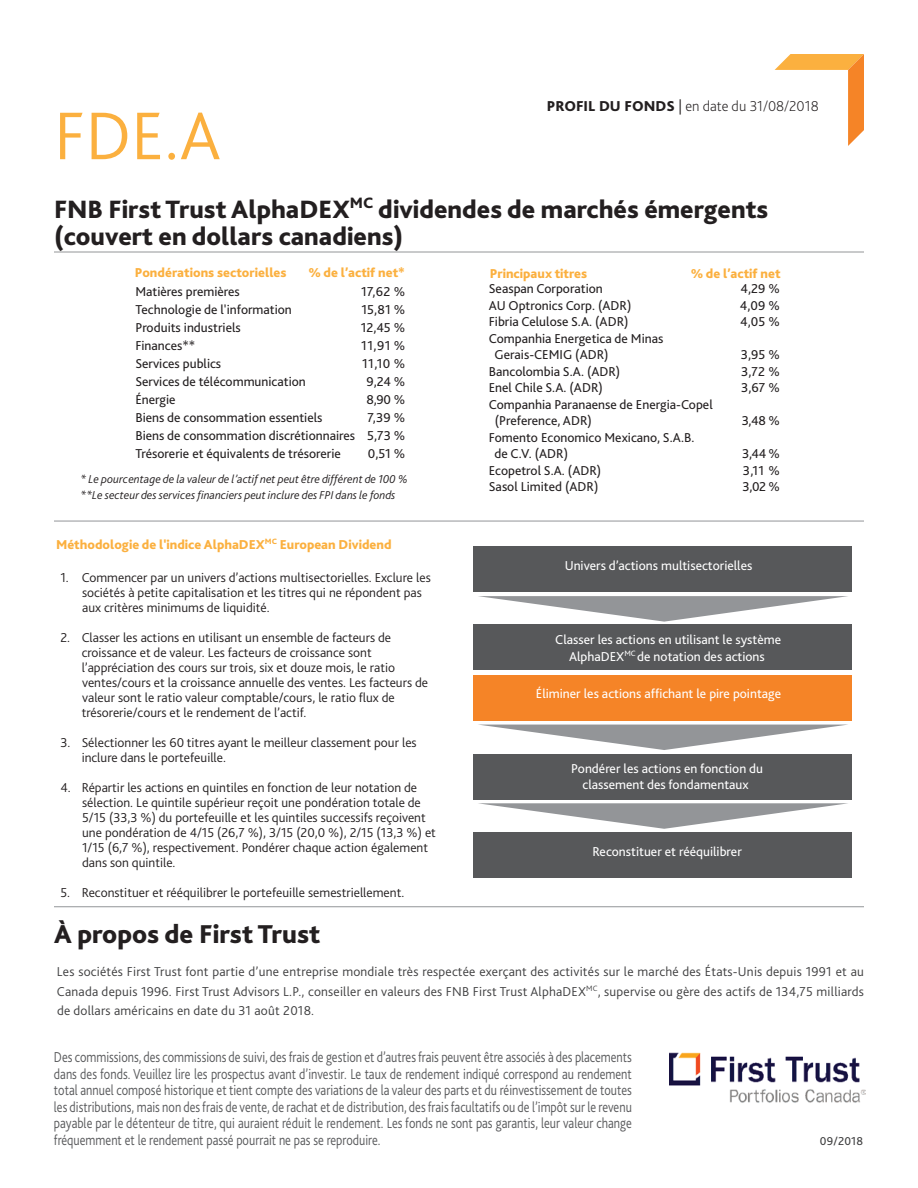
<style>
.page{position:relative;width:918px;height:1188px;background:#fff}
.page>*{position:absolute;margin:0;border:0;box-sizing:border-box;transform-origin:0 0}
.t1{font:300 70.5px "Bliss 2";color:#fbb03f}
.t2{font:800 27px "Bliss 2";color:#231f20}
.t3{font:800 26.25px/27px "Bliss 2";color:#231f20}
.t4{font:300 15px/16.5px "Bliss 2";color:#57585a;text-align:justify;scale:.83 1}
.t5{font:200 15px "Bliss 2";color:#231f20}
.t6{font:300 13.5px/15px "Bliss 2";color:#231f20}
.t7{font:13.5px/16.5px "Bliss 2";color:#231f20}
.t8{font:300 13.5px/19.5px "Bliss 2";letter-spacing:.015em;color:#3e3e3f;text-align:justify}
.t9{font:13.5px/16.5px "Bliss 2";color:#fff;text-align:center}
.t10{font:800 13.5px "Bliss 2";color:#fbb03f}
.t11{font:italic 300 12px/16.4px "Bliss 2";color:#231f20}
.t12{font:12px "Bliss 2";letter-spacing:.015em;color:#3e3e3f}
.s1{font-weight:800}
.s2{font-weight:300}
</style>
<div class="page">
<hr style="left:54px;top:252px;width:810px;height:1px;background:#939598">
<svg style="left:775px;top:54px;width:89px;height:92px"></svg>
<hr style="left:54px;top:906px;width:810px;height:1px;background:#939598">
<img style="left:670px;top:1052px;width:195px;height:51px">
<hr style="left:54px;top:521px;width:810px;height:1px;background:#939598">
<svg style="left:482px;top:725px;width:363px;height:25px"></svg>
<div style="left:473px;top:675px;width:379px;height:46px;background:#f58427"></div>
<svg style="left:478px;top:596px;width:370px;height:26px"></svg>
<div style="left:473px;top:547px;width:379px;height:45px;background:#57585a"></div>
<div style="left:473px;top:625px;width:379px;height:45px;background:#57585a"></div>
<svg style="left:478px;top:803px;width:370px;height:26px"></svg>
<div style="left:473px;top:754px;width:379px;height:45px;background:#57585a"></div>
<div style="left:473px;top:833px;width:379px;height:45px;background:#57585a"></div>
<h1 class="t1" style="left:54px;top:109px;width:168px">FDE.A</h1>
<p class="t5" style="left:547px;top:100px;width:274px"><span class="s1">PROFIL DU FONDS</span> <span class="s2">|</span> en date du 31/08/2018</p>
<h3 class="t3" style="left:54px;top:198px;width:716px">FNB First Trust AlphaDEX<sup>MC</sup> dividendes de marchés émergents (couvert en dollars canadiens)</h3>
<p class="t10" style="left:135px;top:267px;width:153px">Pondérations sectorielles</p>
<p class="t10" style="left:308px;top:267px;width:98px">% de l’actif net*</p>
<p class="t7" style="left:135px;top:285px;width:106px">Matières premières</p>
<p class="t7" style="left:361px;top:285px;width:46px">17,62 %</p>
<p class="t7" style="left:135px;top:303px;width:158px">Technologie de l'information</p>
<p class="t7" style="left:361px;top:303px;width:45px">15,81 %</p>
<p class="t7" style="left:135px;top:321px;width:107px">Produits industriels</p>
<p class="t7" style="left:361px;top:321px;width:46px">12,45 %</p>
<p class="t7" style="left:135px;top:339px;width:61px">Finances**</p>
<p class="t7" style="left:361px;top:339px;width:46px">11,91 %</p>
<p class="t7" style="left:135px;top:357px;width:87px">Services publics</p>
<p class="t7" style="left:362px;top:357px;width:45px">11,10 %</p>
<p class="t7" style="left:135px;top:375px;width:172px">Services de télécommunication</p>
<p class="t7" style="left:367px;top:375px;width:40px">9,24 %</p>
<p class="t7" style="left:135px;top:393px;width:42px">Énergie</p>
<p class="t7" style="left:366px;top:393px;width:40px">8,90 %</p>
<p class="t7" style="left:135px;top:411px;width:189px">Biens de consommation essentiels</p>
<p class="t7" style="left:135px;top:410px;width:271px;line-height:18px;text-align:justify;text-indent:232px">7,39 % Biens de consommation discrétionnaires 5,73 % Trésorerie et équivalents de trésorerie</p>
<p class="t7" style="left:368px;top:447px;width:39px">0,51 %</p>
<p class="t11" style="left:81px;top:472px;width:329px">* Le pourcentage de la valeur de l’actif net peut être différent de 100 % **Le secteur des services financiers peut inclure des FPI dans le fonds</p>
<p class="t10" style="left:56px;top:539px;width:337px">Méthodologie de l'indice AlphaDEX<sup>MC</sup> European Dividend</p>
<p class="t6" style="left:82px;top:572px;width:350px;text-indent:-22px">1. Commencer par un univers d’actions multisectorielles. Exclure les sociétés à petite capitalisation et les titres qui ne répondent pas aux critères minimums de liquidité.</p>
<p class="t6" style="left:82px;top:632px;width:348px;text-indent:-21px">2. Classer les actions en utilisant un ensemble de facteurs de croissance et de valeur. Les facteurs de croissance sont l’appréciation des cours sur trois, six et douze mois, le ratio ventes/cours et la croissance annuelle des ventes. Les facteurs de valeur sont le ratio valeur comptable/cours, le ratio flux de trésorerie/cours et le rendement de l’actif.</p>
<p class="t6" style="left:82px;top:737px;width:337px;text-indent:-21px">3. Sélectionner les 60 titres ayant le meilleur classement pour les inclure dans le portefeuille.</p>
<p class="t6" style="left:82px;top:782px;width:355px;text-indent:-22px">4. Répartir les actions en quintiles en fonction de leur notation de sélection. Le quintile supérieur reçoit une pondération totale de 5/15 (33,3 %) du portefeuille et les quintiles successifs reçoivent une pondération de 4/15 (26,7 %), 3/15 (20,0 %), 2/15 (13,3 %) et 1/15 (6,7 %), respectivement. Pondérer chaque action également dans son quintile.</p>
<p class="t6" style="left:60px;top:887px;width:346px">5. Reconstituer et rééquilibrer le portefeuille semestriellement.</p>
<p class="t10" style="left:490px;top:268px;width:99px">Principaux titres</p>
<p class="t10" style="left:691px;top:268px;width:91px">% de l’actif net</p>
<p class="t7" style="left:489px;top:282px;width:116px">Seaspan Corporation</p>
<p class="t7" style="left:741px;top:282px;width:41px">4,29 %</p>
<p class="t7" style="left:489px;top:298px;width:144px">AU Optronics Corp. (ADR)</p>
<p class="t7" style="left:740px;top:298px;width:41px">4,09 %</p>
<p class="t7" style="left:489px;top:315px;width:141px">Fibria Celulose S.A. (ADR)</p>
<p class="t7" style="left:740px;top:315px;width:41px">4,05 %</p>
<p class="t7" style="left:494px;top:331px;width:170px;text-indent:-6px">Companhia Energetica de Minas<br>Gerais-CEMIG (ADR)</p>
<p class="t7" style="left:741px;top:348px;width:40px">3,95 %</p>
<p class="t7" style="left:489px;top:364px;width:133px">Bancolombia S.A. (ADR)</p>
<p class="t7" style="left:741px;top:364px;width:40px">3,72 %</p>
<p class="t7" style="left:489px;top:381px;width:116px">Enel Chile S.A. (ADR)</p>
<p class="t7" style="left:741px;top:381px;width:40px">3,67 %</p>
<p class="t7" style="left:495px;top:397px;width:219px;text-indent:-6px">Companhia Paranaense de Energia-Copel (Preference, ADR)</p>
<p class="t7" style="left:742px;top:414px;width:40px">3,48 %</p>
<p class="t7" style="left:495px;top:430px;width:201px;text-indent:-6px">Fomento Economico Mexicano, S.A.B. de C.V. (ADR)</p>
<p class="t7" style="left:742px;top:447px;width:39px">3,44 %</p>
<p class="t7" style="left:489px;top:463px;width:114px">Ecopetrol S.A. (ADR)</p>
<p class="t7" style="left:743px;top:463px;width:38px">3,11 %</p>
<p class="t7" style="left:489px;top:480px;width:111px">Sasol Limited (ADR)</p>
<p class="t7" style="left:743px;top:480px;width:39px">3,02 %</p>
<p class="t9" style="left:565px;top:559px;width:189px">Univers d’actions multisectorielles</p>
<p class="t9" style="left:555px;top:633px;width:227px">Classer les actions en utilisant le système<br>AlphaDEX<sup>MC</sup> de notation des actions</p>
<p class="t9" style="left:536px;top:687px;width:247px">Éliminer les actions affichant le pire pointage</p>
<p class="t9" style="left:571px;top:761px;width:193px">Pondérer les actions en fonction du classement des fondamentaux</p>
<p class="t9" style="left:592px;top:844px;width:151px">Reconstituer et rééquilibrer</p>
<h2 class="t2" style="left:54px;top:924px;width:268px">À propos de First Trust</h2>
<p class="t8" style="left:57px;top:963px;width:809px">Les sociétés First Trust font partie d’une entreprise mondiale très respectée exerçant des activités sur le marché des États-Unis depuis 1991 et au Canada depuis 1996. First Trust Advisors L.P., conseiller en valeurs des FNB First Trust AlphaDEX<sup>MC</sup>, supervise ou gère des actifs de 134,75 milliards de dollars américains en date du 31 août 2018.</p>
<p class="t4" style="left:54px;top:1051px;width:698px">Des commissions, des commissions de suivi, des frais de gestion et d’autres frais peuvent être associés à des placements dans des fonds. Veuillez lire les prospectus avant d’investir. Le taux de rendement indiqué correspond au rendement total annuel composé historique et tient compte des variations de la valeur des parts et du réinvestissement de toutes les distributions, mais non des frais de vente, de rachat et de distribution, des frais facultatifs ou de l’impôt sur le revenu payable par le détenteur de titre, qui auraient réduit le rendement. Les fonds ne sont pas garantis, leur valeur change fréquemment et le rendement passé pourrait ne pas se reproduire.</p>
<p class="t12" style="left:820px;top:1136px;width:45px">09/2018</p>
</div>
